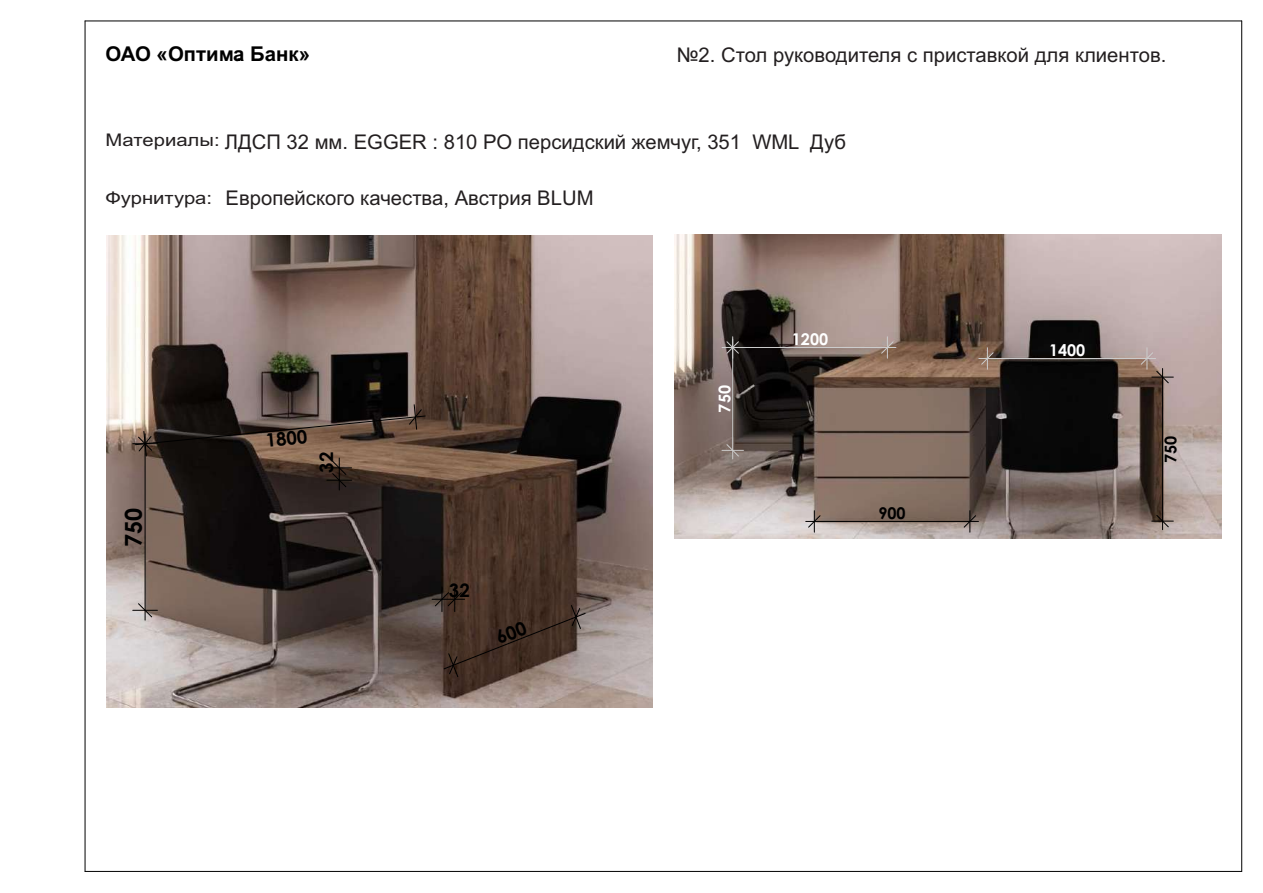
<style>
.page{position:relative;width:1263px;height:893px;background:#fff}
.page>*{position:absolute;margin:0;border:0;box-sizing:border-box;transform-origin:0 0}
.t1{font:700 23.25px "Century Gothic";color:#000}
.t2{font:700 20.4px "Arial";color:#000}
.t3{font:20.25px "Arial";color:#231f20}
.t4{font:700 18.6px "Century Gothic";color:#000}
.t5{font:17.4px "Arial";color:#231f20;scale:1.16 1}
.t6{font:700 16.2px "Century Gothic";color:#fff}
.t7{font:700 16.2px "Century Gothic";color:#000}
</style>
<div class="page">
<img style="left:675px;top:235px;width:546px;height:304px">
<hr style="left:732px;top:347px;width:1px;height:103px;background:#ccc">
<svg style="left:722px;top:444px;width:21px;height:15px"></svg>
<hr style="left:733px;top:347px;width:154px;height:1px;background:#ccc">
<svg style="left:722px;top:337px;width:21px;height:21px"></svg>
<svg style="left:881px;top:337px;width:15px;height:21px"></svg>
<hr style="left:987px;top:358px;width:160px;height:1px;background:#ccc">
<svg style="left:979px;top:348px;width:15px;height:21px"></svg>
<hr style="left:1162px;top:377px;width:1px;height:144px;background:#000">
<svg style="left:1152px;top:515px;width:21px;height:15px"></svg>
<svg style="left:1141px;top:348px;width:32px;height:35px"></svg>
<hr style="left:814px;top:521px;width:156px;height:1px;background:#000">
<svg style="left:806px;top:511px;width:15px;height:21px"></svg>
<svg style="left:963px;top:511px;width:15px;height:21px"></svg>
<hr style="left:85px;top:871px;width:1157px;height:1px;background:#000">
<hr style="left:85px;top:21px;width:1px;height:850px;background:#000">
<hr style="left:85px;top:20px;width:1157px;height:1px;background:#000">
<hr style="left:1241px;top:21px;width:1px;height:850px;background:#000">
<img style="left:106px;top:236px;width:547px;height:472px">
<hr style="left:145px;top:444px;width:1px;height:166px;background:#000">
<svg style="left:133px;top:603px;width:24px;height:17px"></svg>
<svg style="left:133px;top:404px;width:293px;height:86px;background:#4c3c33"></svg>
<svg style="left:432px;top:587px;width:154px;height:90px;background:#4e3b31"></svg>
<p class="t2" style="left:105px;top:47px;width:206px">ОАО «Оптима Банк»</p>
<p class="t2" style="left:236px;top:47px;width:7px">.</p>
<p class="t3" style="left:677px;top:48px;width:491px">№2. Стол руководителя с приставкой для клиентов.</p>
<p class="t5" style="left:106px;top:133px;width:100px">Материалы:</p>
<p class="t3" style="left:225px;top:134px;width:623px">ЛДСП 32 мм. EGGER : 810 PО персидский жемчуг, 351 WML Дуб</p>
<p class="t5" style="left:106px;top:191px;width:93px">Фурнитура:</p>
<p class="t3" style="left:226px;top:190px;width:369px">Европейского качества, Австрия BLUM</p>
<p class="t1" style="left:124px;top:546px;width:41px;rotate:-90deg">750</p>
<p class="t4" style="left:265px;top:433px;width:43px;rotate:-6deg">1800</p>
<p class="t4" style="left:319px;top:473px;width:22px;rotate:-90deg">32</p>
<p class="t4" style="left:449px;top:583px;width:22px">32</p>
<p class="t6" style="left:718px;top:412px;width:29px;rotate:-90deg">750</p>
<p class="t6" style="left:792px;top:333px;width:38px">1200</p>
<p class="t7" style="left:878px;top:507px;width:29px">900</p>
<p class="t6" style="left:1049px;top:344px;width:38px">1400</p>
<p class="t7" style="left:1164px;top:463px;width:29px;rotate:-90deg">750</p>
</div>
